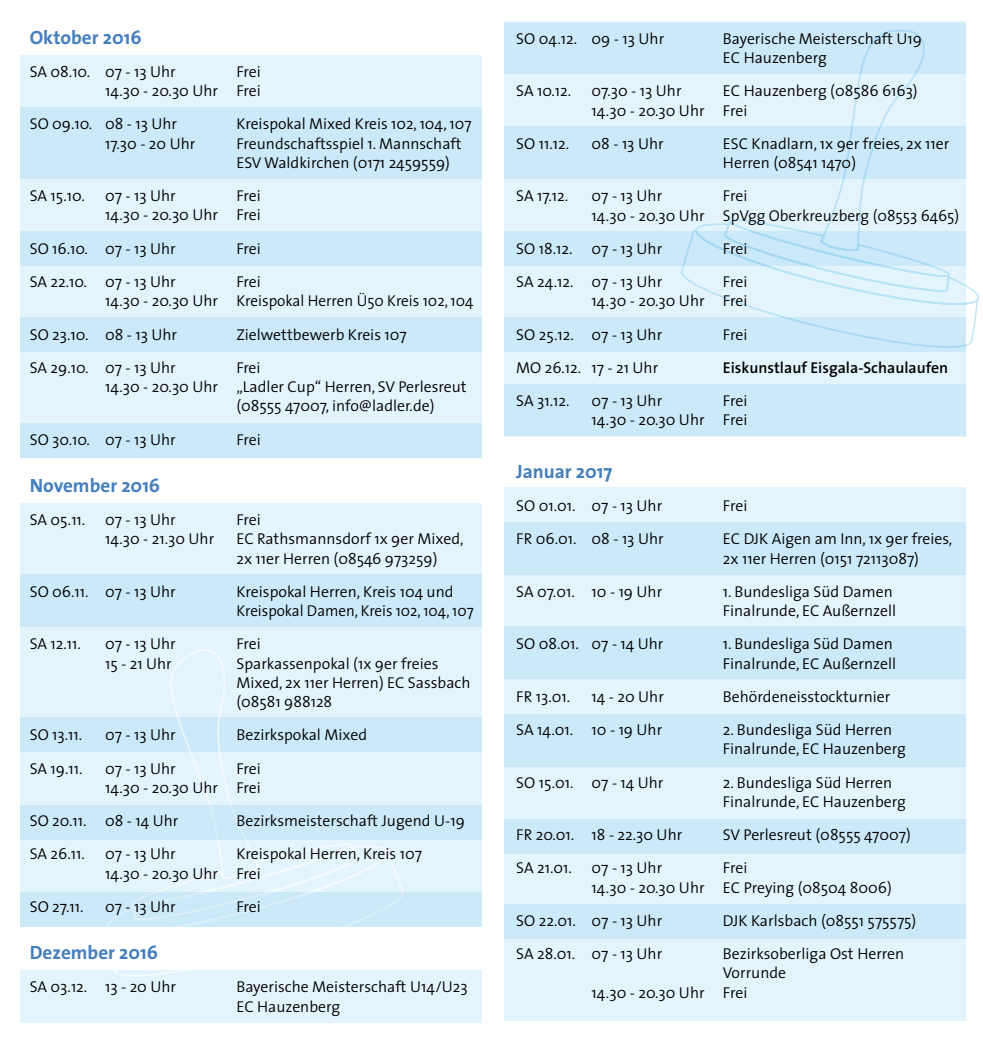
<style>
.page{position:relative;width:983px;height:1042px;background:#fff}
.page>*{position:absolute;margin:0;border:0;box-sizing:border-box;transform-origin:0 0}
.t1{font:700 19.25px "The Sans";color:#447ebc}
.t2{font:300 15.75px/19.2px "The Sans";color:#000}
.t3{font:600 15.75px "The Sans";color:#000}
</style>
<div class="page">
<div style="left:504px;top:487px;width:461px;height:534px;background:#e4f4fc"></div>
<div style="left:504px;top:24px;width:461px;height:412px;background:#e4f4fc"></div>
<div style="left:20px;top:503px;width:461px;height:423px;background:#e4f4fc"></div>
<div style="left:20px;top:970px;width:461px;height:52px;background:#e4f4fc"></div>
<div style="left:20px;top:717px;width:461px;height:35px;background:#cbe9f9"></div>
<div style="left:20px;top:55px;width:461px;height:403px;background:#e4f4fc"></div>
<svg style="left:679px;top:29px;width:300px;height:320px"></svg>
<div style="left:20px;top:107px;width:461px;height:72px;background:#cbe9f9"></div>
<div style="left:20px;top:231px;width:461px;height:34px;background:#cbe9f9"></div>
<div style="left:20px;top:317px;width:461px;height:35px;background:#cbe9f9"></div>
<div style="left:20px;top:423px;width:461px;height:35px;background:#cbe9f9"></div>
<div style="left:20px;top:574px;width:461px;height:52px;background:#cbe9f9"></div>
<svg style="left:105px;top:649px;width:299px;height:327px"></svg>
<div style="left:504px;top:21px;width:461px;height:52px;background:#cbe9f9"></div>
<div style="left:504px;top:126px;width:461px;height:53px;background:#cbe9f9"></div>
<div style="left:504px;top:626px;width:461px;height:52px;background:#cbe9f9"></div>
<div style="left:504px;top:522px;width:461px;height:52px;background:#cbe9f9"></div>
<svg style="left:504px;top:231px;width:461px;height:34px;fill:#cbe9f9"></svg>
<div style="left:504px;top:317px;width:461px;height:35px;background:#cbe9f9"></div>
<div style="left:504px;top:384px;width:461px;height:52px;background:#cbe9f9"></div>
<div style="left:504px;top:714px;width:461px;height:52px;background:#cbe9f9"></div>
<div style="left:504px;top:819px;width:461px;height:34px;background:#cbe9f9"></div>
<div style="left:504px;top:904px;width:461px;height:35px;background:#cbe9f9"></div>
<div style="left:20px;top:891px;width:461px;height:35px;background:#cbe9f9"></div>
<div style="left:20px;top:805px;width:461px;height:35px;background:#cbe9f9"></div>
<p class="t1" style="left:30px;top:21px;width:113px">Oktober 2016</p>
<p class="t2" style="left:30px;top:62px;width:147px">SA 08.10. 07 - 13 Uhr</p>
<p class="t2" style="left:105px;top:62px;width:157px;text-align:right">Frei<br>14.30 - 20.30 Uhr Frei</p>
<p class="t2" style="left:30px;top:114px;width:149px">SO 09.10. 08 - 13 Uhr</p>
<p class="t2" style="left:236px;top:114px;width:236px">Kreispokal Mixed Kreis 102, 104, 107</p>
<p class="t2" style="left:105px;top:133px;width:92px">17.30 - 20 Uhr</p>
<p class="t2" style="left:236px;top:133px;width:226px">Freundschaftsspiel 1. Mannschaft<br>ESV Waldkirchen (0171 2459559)</p>
<p class="t2" style="left:30px;top:186px;width:56px">SA 15.10.</p>
<p class="t2" style="left:105px;top:186px;width:72px">07 - 13 Uhr</p>
<p class="t2" style="left:105px;top:186px;width:157px;text-align:right">Frei<br>14.30 - 20.30 Uhr Frei</p>
<p class="t2" style="left:30px;top:238px;width:147px">SO 16.10. 07 - 13 Uhr</p>
<p class="t2" style="left:236px;top:238px;width:26px">Frei</p>
<p class="t2" style="left:30px;top:271px;width:147px">SA 22.10. 07 - 13 Uhr</p>
<p class="t2" style="left:105px;top:271px;width:370px;text-indent:131px">Frei<br>14.30 - 20.30 Uhr Kreispokal Herren Ü50 Kreis 102, 104</p>
<p class="t2" style="left:30px;top:324px;width:149px">SO 23.10. 08 - 13 Uhr</p>
<p class="t2" style="left:236px;top:324px;width:172px">Zielwettbewerb Kreis 107</p>
<p class="t2" style="left:30px;top:357px;width:147px">SA 29.10. 07 - 13 Uhr</p>
<p class="t2" style="left:236px;top:357px;width:25px">Frei</p>
<p class="t2" style="left:105px;top:377px;width:363px">14.30 - 20.30 Uhr „Ladler Cup“ Herren, SV Perlesreut</p>
<p class="t2" style="left:236px;top:396px;width:199px">(08555 47007, info@ladler.de)</p>
<p class="t2" style="left:30px;top:429px;width:147px">SO 30.10. 07 - 13 Uhr</p>
<p class="t2" style="left:236px;top:429px;width:26px">Frei</p>
<p class="t1" style="left:30px;top:469px;width:132px">November 2016</p>
<p class="t2" style="left:30px;top:510px;width:57px">SA 05.11.</p>
<p class="t2" style="left:105px;top:510px;width:72px">07 - 13 Uhr</p>
<p class="t2" style="left:236px;top:510px;width:26px">Frei</p>
<p class="t2" style="left:105px;top:529px;width:111px">14.30 - 21.30 Uhr</p>
<p class="t2" style="left:236px;top:529px;width:228px">EC Rathsmannsdorf 1x 9er Mixed,<br>2x 11er Herren (08546 973259)</p>
<p class="t2" style="left:30px;top:581px;width:147px">SO 06.11. 07 - 13 Uhr</p>
<p class="t2" style="left:236px;top:581px;width:238px">Kreispokal Herren, Kreis 104 und<br>Kreispokal Damen, Kreis 102, 104, 107</p>
<p class="t2" style="left:30px;top:634px;width:53px">SA 12.11.</p>
<p class="t2" style="left:105px;top:634px;width:72px">07 - 13 Uhr</p>
<p class="t2" style="left:236px;top:634px;width:26px">Frei</p>
<p class="t2" style="left:105px;top:653px;width:68px">15 - 21 Uhr</p>
<p class="t2" style="left:236px;top:653px;width:235px">Sparkassenpokal (1x 9er freies<br>Mixed, 2x 11er Herren) EC Sassbach (08581 988128</p>
<p class="t2" style="left:30px;top:725px;width:54px">SO 13.11.</p>
<p class="t2" style="left:105px;top:725px;width:72px">07 - 13 Uhr</p>
<p class="t2" style="left:236px;top:725px;width:132px">Bezirkspokal Mixed</p>
<p class="t2" style="left:30px;top:758px;width:54px">SA 19.11.</p>
<p class="t2" style="left:105px;top:758px;width:72px">07 - 13 Uhr</p>
<p class="t2" style="left:105px;top:758px;width:157px;text-align:right">Frei<br>14.30 - 20.30 Uhr Frei</p>
<p class="t2" style="left:30px;top:810px;width:150px">SO 20.11. 08 - 14 Uhr</p>
<p class="t2" style="left:236px;top:810px;width:230px">Bezirksmeisterschaft Jugend U-19</p>
<p class="t2" style="left:30px;top:844px;width:56px">SA 26.11.</p>
<p class="t2" style="left:105px;top:844px;width:72px">07 - 13 Uhr</p>
<p class="t2" style="left:105px;top:844px;width:318px;text-indent:131px">Kreispokal Herren, Kreis 107<br>14.30 - 20.30 Uhr Frei</p>
<p class="t2" style="left:30px;top:896px;width:55px">SO 27.11.</p>
<p class="t2" style="left:105px;top:896px;width:72px">07 - 13 Uhr</p>
<p class="t2" style="left:236px;top:896px;width:26px">Frei</p>
<p class="t1" style="left:30px;top:936px;width:130px">Dezember 2016</p>
<p class="t2" style="left:30px;top:977px;width:148px">SA 03.12. 13 - 20 Uhr</p>
<p class="t2" style="left:236px;top:977px;width:233px">Bayerische Meisterschaft U14/U23<br>EC Hauzenberg</p>
<p class="t2" style="left:516px;top:28px;width:149px">SO 04.12. 09 - 13 Uhr</p>
<p class="t2" style="left:722px;top:28px;width:200px">Bayerische Meisterschaft U19<br>EC Hauzenberg</p>
<p class="t2" style="left:516px;top:81px;width:56px">SA 10.12.</p>
<p class="t2" style="left:591px;top:81px;width:91px">07.30 - 13 Uhr</p>
<p class="t2" style="left:591px;top:81px;width:327px;text-indent:131px">EC Hauzenberg (08586 6163)<br>14.30 - 20.30 Uhr Frei</p>
<p class="t2" style="left:516px;top:133px;width:54px">SO 11.12.</p>
<p class="t2" style="left:591px;top:133px;width:74px">08 - 13 Uhr</p>
<p class="t2" style="left:722px;top:133px;width:228px">ESC Knadlarn, 1x 9er freies, 2x 11er<br>Herren (08541 1470)</p>
<p class="t2" style="left:516px;top:186px;width:53px">SA 17.12.</p>
<p class="t2" style="left:591px;top:186px;width:72px">07 - 13 Uhr</p>
<p class="t2" style="left:591px;top:186px;width:369px;text-indent:131px">Frei<br>14.30 - 20.30 Uhr SpVgg Oberkreuzberg (08553 6465)</p>
<p class="t2" style="left:516px;top:238px;width:147px">SO 18.12. 07 - 13 Uhr</p>
<p class="t2" style="left:722px;top:238px;width:26px">Frei</p>
<p class="t2" style="left:516px;top:272px;width:147px">SA 24.12. 07 - 13 Uhr</p>
<p class="t2" style="left:591px;top:272px;width:157px;text-align:right">Frei<br>14.30 - 20.30 Uhr Frei</p>
<p class="t2" style="left:516px;top:324px;width:147px">SO 25.12. 07 - 13 Uhr</p>
<p class="t2" style="left:722px;top:324px;width:26px">Frei</p>
<p class="t2" style="left:516px;top:357px;width:143px">MO 26.12. 17 - 21 Uhr</p>
<p class="t3" style="left:722px;top:354px;width:226px">Eiskunstlauf Eisgala-Schaulaufen</p>
<p class="t2" style="left:516px;top:391px;width:55px">SA 31.12.</p>
<p class="t2" style="left:591px;top:391px;width:72px">07 - 13 Uhr</p>
<p class="t2" style="left:591px;top:391px;width:157px;text-align:right">Frei<br>14.30 - 20.30 Uhr Frei</p>
<p class="t1" style="left:516px;top:455px;width:97px">Januar 2017</p>
<p class="t2" style="left:516px;top:496px;width:147px">SO 01.01. 07 - 13 Uhr</p>
<p class="t2" style="left:722px;top:496px;width:26px">Frei</p>
<p class="t2" style="left:516px;top:529px;width:149px">FR 06.01. 08 - 13 Uhr</p>
<p class="t2" style="left:722px;top:529px;width:231px">EC DJK Aigen am Inn, 1x 9er freies,<br>2x 11er Herren (0151 72113087)</p>
<p class="t2" style="left:516px;top:581px;width:147px">SA 07.01. 10 - 19 Uhr</p>
<p class="t2" style="left:722px;top:581px;width:175px">1. Bundesliga Süd Damen<br>Finalrunde, EC Außernzell</p>
<p class="t2" style="left:516px;top:634px;width:149px">SO 08.01. 07 - 14 Uhr</p>
<p class="t2" style="left:722px;top:634px;width:175px">1. Bundesliga Süd Damen<br>Finalrunde, EC Außernzell</p>
<p class="t2" style="left:516px;top:686px;width:55px">FR 13.01.</p>
<p class="t2" style="left:591px;top:686px;width:74px">14 - 20 Uhr</p>
<p class="t2" style="left:722px;top:686px;width:169px">Behördeneisstockturnier</p>
<p class="t2" style="left:516px;top:720px;width:147px">SA 14.01. 10 - 19 Uhr</p>
<p class="t2" style="left:722px;top:720px;width:184px">2. Bundesliga Süd Herren<br>Finalrunde, EC Hauzenberg</p>
<p class="t2" style="left:516px;top:772px;width:149px">SO 15.01. 07 - 14 Uhr</p>
<p class="t2" style="left:722px;top:772px;width:184px">2. Bundesliga Süd Herren<br>Finalrunde, EC Hauzenberg</p>
<p class="t2" style="left:516px;top:825px;width:167px">FR 20.01. 18 - 22.30 Uhr</p>
<p class="t2" style="left:722px;top:825px;width:189px">SV Perlesreut (08555 47007)</p>
<p class="t2" style="left:516px;top:858px;width:57px">SA 21.01.</p>
<p class="t2" style="left:591px;top:858px;width:72px">07 - 13 Uhr</p>
<p class="t2" style="left:591px;top:858px;width:301px;text-indent:131px">Frei<br>14.30 - 20.30 Uhr EC Preying (08504 8006)</p>
<p class="t2" style="left:516px;top:910px;width:147px">SO 22.01. 07 - 13 Uhr</p>
<p class="t2" style="left:722px;top:910px;width:195px">DJK Karlsbach (08551 575575)</p>
<p class="t2" style="left:516px;top:944px;width:147px">SA 28.01. 07 - 13 Uhr</p>
<p class="t2" style="left:722px;top:944px;width:183px">Bezirksoberliga Ost Herren</p>
<p class="t2" style="left:722px;top:963px;width:65px">Vorrunde</p>
<p class="t2" style="left:591px;top:982px;width:157px">14.30 - 20.30 Uhr Frei</p>
</div>
